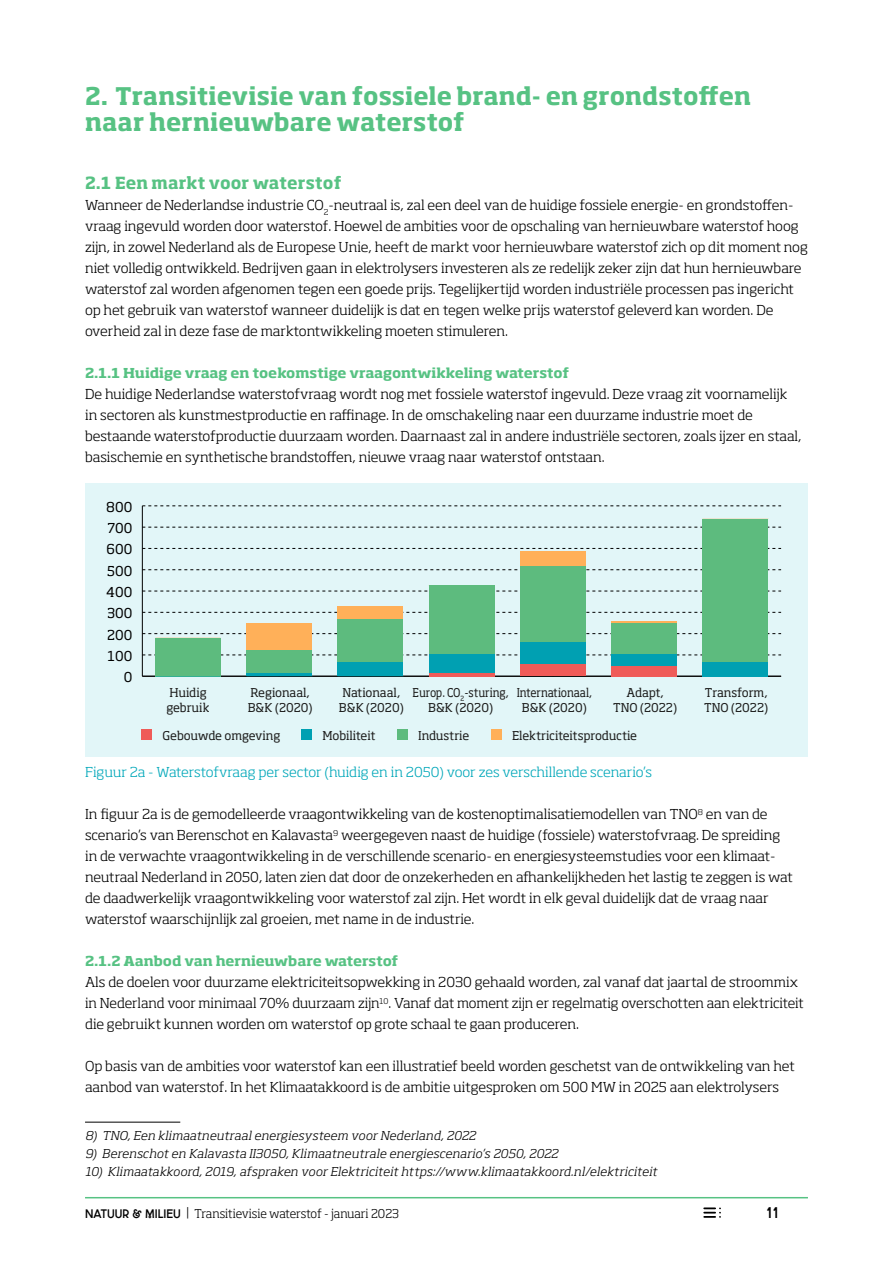
<style>
.page{position:relative;width:893px;height:1263px;background:#fff}
.page>*{position:absolute;margin:0;border:0;box-sizing:border-box;transform-origin:0 0}
.t1{font:700 24px/25.5px "Soho Std";color:#57c283}
.t2{font:700 16.5px "Soho Std";letter-spacing:.005em;color:#57c283}
.t3{font:15px "N&M Utrecht Bold";color:#000}
.t4{font:300 13.5px/21px "Soho Std";letter-spacing:-.005em;color:#000;scale:1.05 1}
.t5{font:700 13.5px "Soho Std";letter-spacing:-.005em;color:#57c283;scale:1.05 1}
.t6{font:300 13.5px "Soho Std";letter-spacing:-.005em;color:#00a7b9;scale:1.05 1}
.t7{font:13.5px "Soho Std";color:#000}
.t8{font:italic 300 12px "Soho Std";letter-spacing:.02em;color:#000;scale:1.05 1}
.t9{font:12px/14.4px "Soho Std";letter-spacing:-.005em;color:#1c1c1b}
.t10{font:12px/14.4px "Soho Std";letter-spacing:-.005em;color:#1c1c1b;text-align:center;scale:.9 1}
.t11{font:300 12px "Soho Std";letter-spacing:-.01em;color:#000}
.s1{font-family:"N&M Utrecht Bold";font-weight:400}
</style>
<div class="page">
<hr style="left:85px;top:1197px;width:723px;height:1px;background:#57c283">
<svg style="left:704px;top:1207px;width:17px;height:11px"></svg>
<div style="left:85px;top:483px;width:723px;height:273px;background:#e2f6f8"></div>
<div style="left:142px;top:729px;width:10px;height:11px;background:#ef5b58"></div>
<div style="left:301px;top:729px;width:11px;height:11px;background:#00a0b2"></div>
<div style="left:397px;top:729px;width:11px;height:11px;background:#5dbb7e"></div>
<div style="left:491px;top:729px;width:11px;height:11px;background:#ffb059"></div>
<hr style="left:142px;top:506px;width:1px;height:170px;background:#000">
<hr style="left:142px;top:676px;width:639px;height:1px;background:#000">
<svg style="left:142px;top:654px;width:639px;height:1px"></svg>
<svg style="left:142px;top:633px;width:639px;height:1px"></svg>
<svg style="left:142px;top:612px;width:639px;height:1px"></svg>
<svg style="left:142px;top:591px;width:639px;height:1px"></svg>
<svg style="left:142px;top:569px;width:639px;height:1px"></svg>
<svg style="left:142px;top:548px;width:639px;height:1px"></svg>
<svg style="left:142px;top:527px;width:639px;height:1px"></svg>
<svg style="left:142px;top:505px;width:639px;height:1px"></svg>
<div style="left:246px;top:623px;width:66px;height:27px;background:#ffb059"></div>
<div style="left:338px;top:606px;width:65px;height:13px;background:#ffb059"></div>
<div style="left:520px;top:551px;width:66px;height:15px;background:#ffb059"></div>
<hr style="left:611px;top:621px;width:66px;height:2px;background:#ffb059">
<div style="left:155px;top:638px;width:66px;height:38px;background:#5dbb7e"></div>
<div style="left:246px;top:650px;width:66px;height:24px;background:#5dbb7e"></div>
<div style="left:338px;top:619px;width:65px;height:43px;background:#5dbb7e"></div>
<div style="left:429px;top:585px;width:66px;height:69px;background:#5dbb7e"></div>
<div style="left:520px;top:566px;width:66px;height:76px;background:#5dbb7e"></div>
<div style="left:611px;top:623px;width:66px;height:31px;background:#5dbb7e"></div>
<div style="left:703px;top:519px;width:65px;height:144px;background:#5dbb7e"></div>
<hr style="left:246px;top:674px;width:66px;height:2px;background:#00a0b2">
<div style="left:338px;top:662px;width:65px;height:14px;background:#00a0b2"></div>
<div style="left:429px;top:654px;width:66px;height:19px;background:#00a0b2"></div>
<div style="left:520px;top:642px;width:66px;height:23px;background:#00a0b2"></div>
<div style="left:611px;top:654px;width:66px;height:12px;background:#00a0b2"></div>
<div style="left:703px;top:663px;width:65px;height:12px;background:#00a0b2"></div>
<hr style="left:429px;top:673px;width:66px;height:3px;background:#ef5b58">
<div style="left:520px;top:665px;width:66px;height:11px;background:#ef5b58"></div>
<div style="left:611px;top:666px;width:66px;height:10px;background:#ef5b58"></div>
<hr style="left:703px;top:675px;width:65px;height:1px;background:#00a0b2">
<hr style="left:85px;top:1122px;width:95px;height:1px;background:#000">
<h1 class="t1" style="left:85px;top:83px;width:668px">2. Transitievisie van fossiele brand- en grondstoffen naar hernieuwbare waterstof</h1>
<p class="t2" style="left:85px;top:172px;width:258px">2.1 Een markt voor waterstof</p>
<p class="t4" style="left:85px;top:194px;width:690px">Wanneer de Nederlandse industrie CO<sub>2</sub>-neutraal is, zal een deel van de huidige fossiele energie- en grondstoffen&shy;vraag ingevuld worden door waterstof. Hoewel de ambities voor de opschaling van hernieuwbare waterstof hoog zijn, in zowel Nederland als de Europese Unie, heeft de markt voor hernieuwbare waterstof zich op dit moment nog niet volledig ontwikkeld. Bedrijven gaan in elektrolysers investeren als ze redelijk zeker zijn dat hun hernieuwbare waterstof zal worden afgenomen tegen een goede prijs. Tegelijkertijd worden industriële processen pas ingericht op het gebruik van waterstof wanneer duidelijk is dat en tegen welke prijs waterstof geleverd kan worden. De overheid zal in deze fase de marktontwikkeling moeten stimuleren.</p>
<p class="t5" style="left:85px;top:364px;width:462px">2.1.1 Huidige vraag en toekomstige vraagontwikkeling waterstof</p>
<p class="t4" style="left:85px;top:383px;width:684px">De huidige Nederlandse waterstofvraag wordt nog met fossiele waterstof ingevuld. Deze vraag zit voornamelijk in sectoren als kunstmestproductie en raffinage. In de omschakeling naar een duurzame industrie moet de bestaande waterstofproductie duurzaam worden. Daarnaast zal in andere industriële sectoren, zoals ijzer en staal, basischemie en synthetische brandstoffen, nieuwe vraag naar waterstof ontstaan.</p>
<p class="t7" style="left:106px;top:498px;width:28px">800</p>
<p class="t7" style="left:107px;top:520px;width:27px">700</p>
<p class="t7" style="left:107px;top:541px;width:27px">600</p>
<p class="t7" style="left:107px;top:562px;width:27px">500</p>
<p class="t7" style="left:106px;top:584px;width:28px">400</p>
<p class="t7" style="left:107px;top:605px;width:27px">300</p>
<p class="t7" style="left:107px;top:626px;width:27px">200</p>
<p class="t7" style="left:108px;top:647px;width:26px">100</p>
<p class="t7" style="left:124px;top:669px;width:10px">0</p>
<p class="t9" style="left:167px;top:685px;width:45px">Huidig gebruik</p>
<p class="t9" style="left:248px;top:685px;width:67px">Regionaal,<br>B&amp;K (2020)</p>
<p class="t9" style="left:339px;top:685px;width:67px">Nationaal,<br>B&amp;K (2020)</p>
<p class="t10" style="left:413px;top:685px;width:108px">Europ. CO<sub>2</sub>-sturing,<br>B&amp;K (2020)</p>
<p class="t10" style="left:517px;top:685px;width:85px">Internationaal,<br>B&amp;K (2020)</p>
<p class="t9" style="left:613px;top:685px;width:66px;text-align:center">Adapt,<br>TNO (2022)</p>
<p class="t9" style="left:704px;top:685px;width:66px">Transform,<br>TNO (2022)</p>
<p class="t9" style="left:163px;top:728px;width:119px">Gebouwde omgeving</p>
<p class="t9" style="left:322px;top:728px;width:55px">Mobiliteit</p>
<p class="t9" style="left:418px;top:728px;width:53px">Industrie</p>
<p class="t9" style="left:512px;top:728px;width:127px">Elektriciteitsproductie</p>
<p class="t6" style="left:85px;top:764px;width:541px">Figuur 2a - Waterstofvraag per sector (huidig en in 2050) voor zes verschillende scenario’s</p>
<p class="t4" style="left:85px;top:803px;width:676px">In figuur 2a is de gemodelleerde vraagontwikkeling van de kostenoptimalisatiemodellen van TNO<sup>8</sup> en van de scenario’s van Berenschot en Kalavasta<sup>9</sup> weergegeven naast de huidige (fossiele) waterstofvraag. De spreiding in de verwachte vraagontwikkeling in de verschillende scenario- en energiesysteemstudies voor een klimaat&shy;neutraal Nederland in 2050, laten zien dat door de onzekerheden en afhankelijkheden het lastig te zeggen is wat de daadwerkelijk vraagontwikkeling voor waterstof zal zijn. Het wordt in elk geval duidelijk dat de vraag naar waterstof waarschijnlijk zal groeien, met name in de industrie.</p>
<p class="t5" style="left:85px;top:952px;width:300px">2.1.2 Aanbod van hernieuwbare waterstof</p>
<p class="t4" style="left:85px;top:971px;width:686px">Als de doelen voor duurzame elektriciteitsopwekking in 2030 gehaald worden, zal vanaf dat jaartal de stroommix in Nederland voor minimaal 70% duurzaam zijn<sup>10</sup>. Vanaf dat moment zijn er regelmatig overschotten aan elektriciteit die gebruikt kunnen worden om waterstof op grote schaal te gaan produceren.</p>
<p class="t4" style="left:85px;top:1055px;width:677px">Op basis van de ambities voor waterstof kan een illustratief beeld worden geschetst van de ontwikkeling van het aanbod van waterstof. In het Klimaatakkoord is de ambitie uitgesproken om 500 MW in 2025 aan elektrolysers</p>
<p class="t8" style="left:85px;top:1128px;width:374px">8) TNO, Een klimaatneutraal energiesysteem voor Nederland, 2022</p>
<p class="t8" style="left:85px;top:1146px;width:452px">9) Berenschot en Kalavasta II3050, Klimaatneutrale energiescenario’s 2050, 2022</p>
<p class="t8" style="left:85px;top:1164px;width:546px">10) Klimaatakkoord, 2019, afspraken voor Elektriciteit https://www.klimaatakkoord.nl/elektriciteit</p>
<p class="t11" style="left:85px;top:1206px;width:316px"><span class="s1">NATUUR &amp; MILIEU</span> | Transitievisie waterstof - januari 2023</p>
<p class="t3" style="left:767px;top:1206px;width:14px">11</p>
</div>
